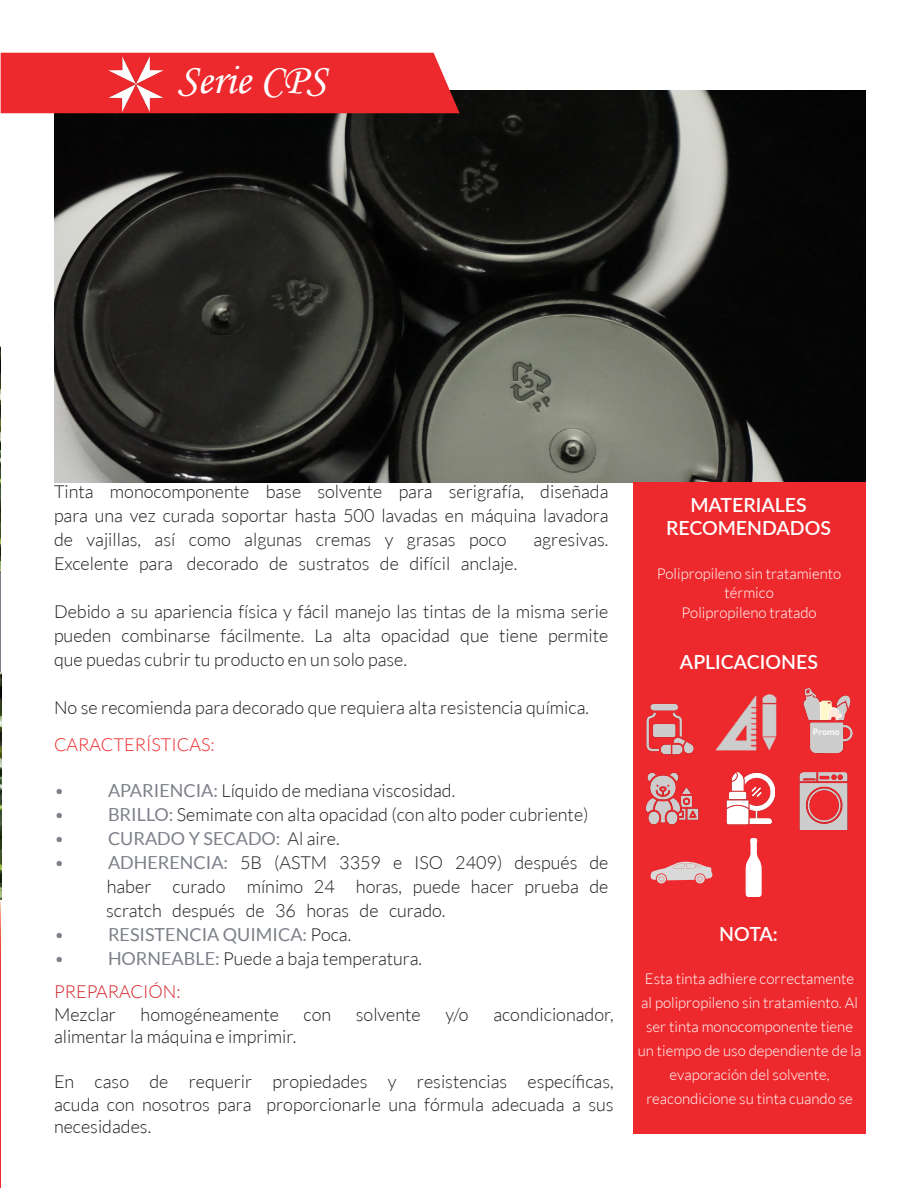
<style>
.page{position:relative;width:918px;height:1188px;background:#fff}
.page>*{position:absolute;margin:0;border:0;box-sizing:border-box;transform-origin:0 0}
.t1{font:43.5px "Monotype Corsiva";color:#fff}
.t2{font:600 19.5px/23.4px "Lato";color:#fff;text-align:center}
.t3{font:300 18px/24px "Lato";color:#231f20;text-align:justify}
.t4{font:18px "Lato";color:#7c8088}
.t5{font:300 18px "Lato";color:#ee292d}
.t6{font:300 18px "Lato";color:#d1232a}
.t7{font:300 18px "Lato";color:#7c8088}
.t8{font:300 15px/24px "Lato";color:#fff;text-align:center}
.t9{font:700 8.85px "Lato";color:#fff}
.s1{font-weight:400;color:#7c8088}
.s2{font-weight:300;color:#231f20}
</style>
<div class="page">
<img style="left:55px;top:90px;width:810px;height:392px">
<svg style="left:0;top:899px;width:1px;height:289px"></svg>
<hr style="left:0;top:573px;width:1px;height:100px;background:#7c8088">
<div style="left:633px;top:482px;width:232px;height:652px;background:#ee292d"></div>
<img style="left:726px;top:772px;width:49px;height:53px">
<div style="left:1px;top:53px;width:459px;height:60px;background:#ee292d"></div>
<img style="left:108px;top:56px;width:58px;height:55px">
<img style="left:799px;top:773px;width:49px;height:56px">
<img style="left:646px;top:703px;width:48px;height:52px">
<img style="left:715px;top:694px;width:62px;height:57px">
<img style="left:804px;top:688px;width:49px;height:65px">
<svg style="left:651px;top:861px;width:62px;height:23px"></svg>
<img style="left:645px;top:772px;width:54px;height:53px">
<svg style="left:746px;top:838px;width:15px;height:59px"></svg>
<img style="left:0;top:673px;width:1px;height:226px">
<img style="left:0;top:346px;width:1px;height:227px">
<p class="t1" style="left:177px;top:54px;width:150px">Serie CPS</p>
<p class="t3" style="left:54px;top:480px;width:556px">Tinta monocomponente base solvente para serigrafía, diseñada para una vez curada soportar hasta 500 lavadas en máquina lavadora de vajillas, así como algunas cremas y grasas poco</p>
<p class="t3" style="left:533px;top:528px;width:76px">agresivas.</p>
<p class="t3" style="left:54px;top:552px;width:465px">Excelente para decorado de sustratos de difícil anclaje.</p>
<p class="t3" style="left:54px;top:600px;width:556px">Debido a su apariencia física y fácil manejo las tintas de la misma serie pueden combinarse fácilmente. La alta opacidad que tiene permite que puedas cubrir tu producto en un solo pase.</p>
<p class="t3" style="left:54px;top:696px;width:537px">No se recomienda para decorado que requiera alta resistencia química.</p>
<p class="t5" style="left:54px;top:735px;width:162px">CARACTERÍSTICAS:</p>
<p class="t7" style="left:54px;top:780px;width:12px">•</p>
<p class="t3" style="left:108px;top:778px;width:349px"><span class="s1">APARIENCIA:</span> Líquido de mediana viscosidad.</p>
<p class="t7" style="left:54px;top:804px;width:12px">•</p>
<p class="t3" style="left:108px;top:802px;width:482px"><span class="s1">BRILLO:</span> Semimate con alta opacidad (con alto poder cubriente)</p>
<p class="t7" style="left:54px;top:828px;width:12px">•</p>
<p class="t4" style="left:108px;top:828px;width:233px">CURADO Y SECADO: <span class="s2">Al aire.</span></p>
<p class="t7" style="left:54px;top:852px;width:12px">•</p>
<p class="t3" style="left:106px;top:850px;width:504px"><span class="s1">ADHERENCIA:</span> 5B (ASTM 3359 e ISO 2409) después de haber curado mínimo 24 horas, puede hacer prueba de scratch después de 36 horas de curado.</p>
<p class="t7" style="left:54px;top:924px;width:12px">•</p>
<p class="t4" style="left:108px;top:924px;width:245px">RESISTENCIA QUIMICA: <span class="s2">Poca.</span></p>
<p class="t7" style="left:54px;top:948px;width:12px">•</p>
<p class="t3" style="left:108px;top:946px;width:315px"><span class="s1">HORNEABLE:</span> Puede a baja temperatura.</p>
<p class="t6" style="left:54px;top:982px;width:128px">PREPARACIÓN:</p>
<p class="t3" style="left:54px;top:1002px;width:64px">Mezclar</p>
<p class="t3" style="left:141px;top:1002px;width:140px">homogéneamente</p>
<p class="t3" style="left:304px;top:1002px;width:29px">con</p>
<p class="t3" style="left:356px;top:1002px;width:66px">solvente</p>
<p class="t3" style="left:445px;top:1002px;width:25px">y/o</p>
<p class="t3" style="left:493px;top:1002px;width:122px">acondicionador,</p>
<p class="t3" style="left:54px;top:1025px;width:244px">alimentar la máquina e imprimir.</p>
<p class="t3" style="left:54px;top:1070px;width:561px;line-height:22.5px">En caso de requerir propiedades y resistencias específicas, acuda con nosotros para proporcionarle una fórmula adecuada a sus necesidades.</p>
<p class="t2" style="left:666px;top:492px;width:167px">MATERIALES<br>RECOMENDADOS</p>
<p class="t8" style="left:657px;top:564px;width:186px;line-height:19.5px">Polipropileno sin tratamiento térmico</p>
<p class="t8" style="left:682px;top:601px;width:137px">Polipropileno tratado</p>
<p class="t2" style="left:680px;top:649px;width:140px">APLICACIONES</p>
<p class="t9" style="left:813px;top:727px;width:28px">Promo</p>
<p class="t2" style="left:719px;top:921px;width:60px">NOTA:</p>
<p class="t8" style="left:638px;top:967px;width:225px">Esta tinta adhiere correctamente al polipropileno sin tratamiento. Al ser tinta monocomponente tiene un tiempo de uso dependiente de la evaporación del solvente, reacondicione su tinta cuando se</p>
</div>
